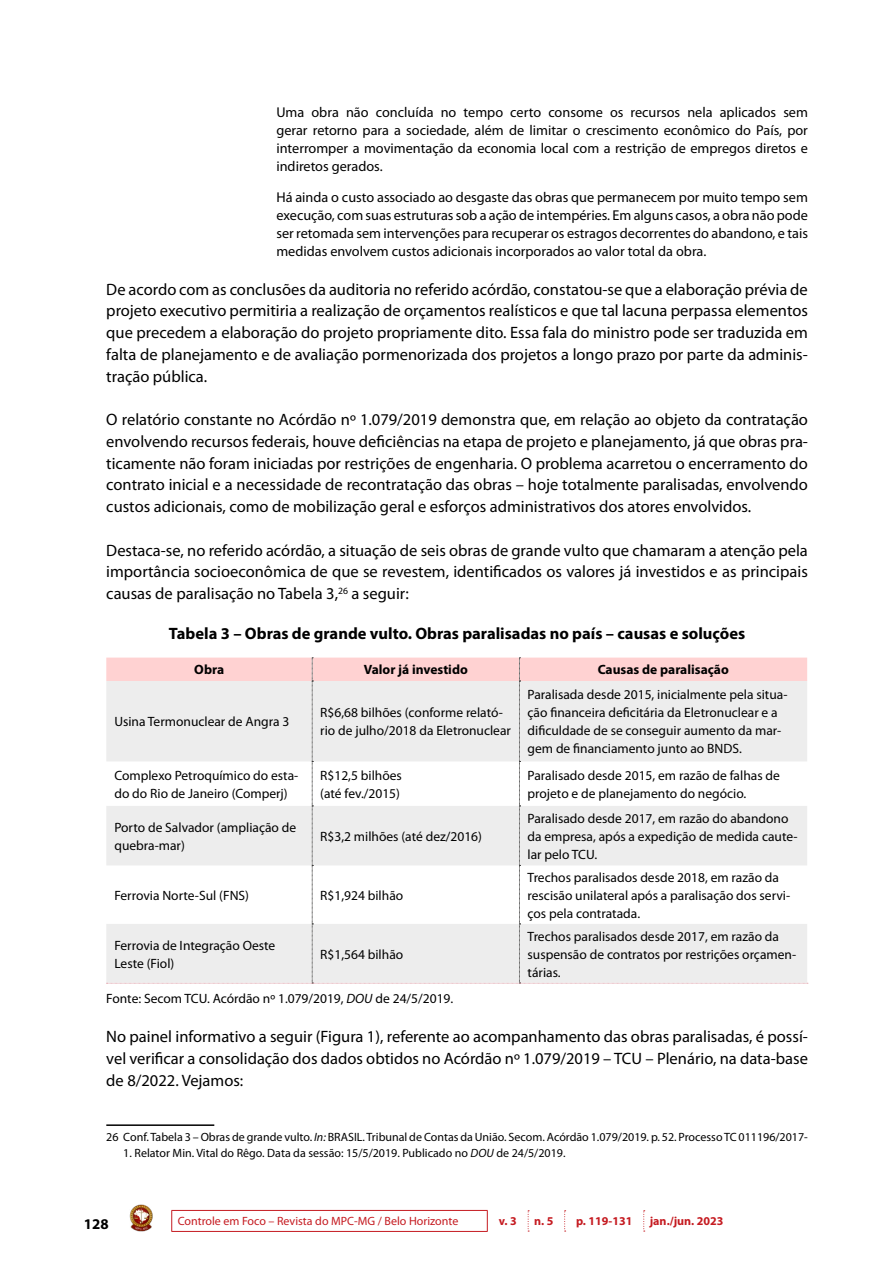
<style>
.page{position:relative;width:893px;height:1263px;background:#fff}
.page>*{position:absolute;margin:0;border:0;box-sizing:border-box;transform-origin:0 0}
.t1{font:16.5px/21.8px "Myriad Pro";color:#000;text-align:justify}
.t2{font:700 16.5px "Myriad Pro";color:#000}
.t3{font:700 14.85px "Myriad Pro";color:#000}
.t4{font:14.25px/18px "Myriad Pro";color:#000;text-align:justify}
.t5{font:13.5px/18px "Myriad Pro";color:#000}
.t6{font:700 13.5px "Myriad Pro";color:#000}
.t7{font:12px "Myriad Pro";color:#000}
.t8{font:12px "Myriad Pro";color:#c51b21}
.t9{font:700 12px "Myriad Pro";color:#c51b21}
.s1{font-style:italic}
</style>
<div class="page">
<hr style="left:171px;top:1210px;width:317px;height:1px;background:#c51b21">
<svg style="left:171px;top:1211px;width:1px;height:20px"></svg>
<svg style="left:487px;top:1211px;width:1px;height:20px"></svg>
<hr style="left:171px;top:1231px;width:317px;height:1px;background:#c51b21">
<svg style="left:528px;top:1210px;width:1px;height:22px"></svg>
<svg style="left:564px;top:1210px;width:2px;height:22px"></svg>
<svg style="left:643px;top:1210px;width:2px;height:22px"></svg>
<img style="left:129px;top:1204px;width:24px;height:27px">
<svg style="left:106px;top:657px;width:702px;height:327px"></svg>
<hr style="left:106px;top:1124px;width:108px;height:2px;background:#000">
<p class="t4" style="left:276px;top:103px;width:533px">Uma obra não concluída no tempo certo consome os recursos nela aplicados sem gerar retorno para a sociedade, além de limitar o crescimento econômico do País, por interromper a movimentação da economia local com a restrição de empregos diretos e indiretos gerados.</p>
<p class="t4" style="left:276px;top:188px;width:533px">Há ainda o custo associado ao desgaste das obras que permanecem por muito tempo sem execução, com suas estruturas sob a ação de intempéries. Em alguns casos, a obra não pode ser retomada sem intervenções para recuperar os estragos decorrentes do abandono, e tais medidas envolvem custos adicionais incorporados ao valor total da obra.</p>
<p class="t1" style="left:106px;top:278px;width:703px">De acordo com as conclusões da auditoria no referido acórdão, constatou-se que a elaboração prévia de projeto executivo permitiria a realização de orçamentos realísticos e que tal lacuna perpassa elementos que precedem a elaboração do projeto propriamente dito. Essa fala do ministro pode ser traduzida em falta de planejamento e de avaliação pormenorizada dos projetos a longo prazo por parte da adminis&shy;tração pública.</p>
<p class="t1" style="left:106px;top:408px;width:703px">O relatório constante no Acórdão nº 1.079/2019 demonstra que, em relação ao objeto da contratação envolvendo recursos federais, houve deficiências na etapa de projeto e planejamento, já que obras pra&shy;ticamente não foram iniciadas por restrições de engenharia. O problema acarretou o encerramento do contrato inicial e a necessidade de recontratação das obras – hoje totalmente paralisadas, envolvendo custos adicionais, como de mobilização geral e esforços administrativos dos atores envolvidos.</p>
<p class="t1" style="left:106px;top:539px;width:703px">Destaca-se, no referido acórdão, a situação de seis obras de grande vulto que chamaram a atenção pela importância socioeconômica de que se revestem, identificados os valores já investidos e as principais causas de paralisação no Tabela 3,<sup>26</sup> a seguir:</p>
<p class="t2" style="left:169px;top:622px;width:578px">Tabela 3 – Obras de grande vulto. Obras paralisadas no país – causas e soluções</p>
<p class="t6" style="left:194px;top:661px;width:31px">Obra</p>
<p class="t6" style="left:364px;top:661px;width:106px">Valor já investido</p>
<p class="t6" style="left:598px;top:661px;width:133px">Causas de paralisação</p>
<p class="t5" style="left:114px;top:712px;width:176px">Usina Termonuclear de Angra 3</p>
<p class="t5" style="left:320px;top:703px;width:192px">R$6,68 bilhões (conforme relató&shy;rio de julho/2018 da Eletronuclear</p>
<p class="t5" style="left:528px;top:685px;width:261px">Paralisada desde 2015, inicialmente pela situa&shy;ção financeira deficitária da Eletronuclear e a dificuldade de se conseguir aumento da mar&shy;gem de financiamento junto ao BNDS.</p>
<p class="t5" style="left:114px;top:766px;width:186px">Complexo Petroquímico do esta&shy;do do Rio de Janeiro (Comperj)</p>
<p class="t5" style="left:320px;top:766px;width:83px">R$12,5 bilhões (até fev./2015)</p>
<p class="t5" style="left:528px;top:766px;width:254px">Paralisado desde 2015, em razão de falhas de projeto e de planejamento do negócio.</p>
<p class="t5" style="left:114px;top:818px;width:183px">Porto de Salvador (ampliação de quebra-mar)</p>
<p class="t5" style="left:320px;top:827px;width:163px">R$3,2 milhões (até dez/2016)</p>
<p class="t5" style="left:528px;top:809px;width:272px">Paralisado desde 2017, em razão do abandono da empresa, após a expedição de medida caute&shy;lar pelo TCU.</p>
<p class="t5" style="left:114px;top:886px;width:136px">Ferrovia Norte-Sul (FNS)</p>
<p class="t5" style="left:320px;top:886px;width:84px">R$1,924 bilhão</p>
<p class="t5" style="left:114px;top:936px;width:162px">Ferrovia de Integração Oeste<br>Leste (Fiol)</p>
<p class="t5" style="left:320px;top:945px;width:84px">R$1,564 bilhão</p>
<p class="t5" style="left:528px;top:868px;width:264px">Trechos paralisados desde 2018, em razão da rescisão unilateral após a paralisação dos servi&shy;ços pela contratada.</p>
<p class="t5" style="left:528px;top:927px;width:270px">Trechos paralisados desde 2017, em razão da suspensão de contratos por restrições orçamen&shy;tárias.</p>
<p class="t5" style="left:106px;top:990px;width:349px">Fonte: Secom TCU. Acórdão nº 1.079/2019, <span class="s1">DOU</span> de 24/5/2019.</p>
<p class="t1" style="left:106px;top:1025px;width:703px">No painel informativo a seguir (Figura 1), referente ao acompanhamento das obras paralisadas, é possí&shy;vel verificar a consolidação dos dados obtidos no Acórdão nº 1.079/2019 – TCU – Plenário, na data-base de 8/2022. Vejamos:</p>
<p class="t7" style="left:106px;top:1129px;width:703px">26 Conf. Tabela 3 – Obras de grande vulto. <span class="s1">In:</span> BRASIL. Tribunal de Contas da União. Secom. Acórdão 1.079/2019. p. 52. Processo TC 011196/2017-</p>
<p class="t7" style="left:123px;top:1145px;width:444px">1. Relator Min. Vital do Rêgo. Data da sessão: 15/5/2019. Publicado no <span class="s1">DOU</span> de 24/5/2019.</p>
<p class="t3" style="left:84px;top:1214px;width:26px">128</p>
<p class="t8" style="left:178px;top:1214px;width:282px">Controle em Foco – Revista do MPC-MG / Belo Horizonte</p>
<p class="t9" style="left:499px;top:1213px;width:19px">v. 3</p>
<p class="t9" style="left:534px;top:1213px;width:21px">n. 5</p>
<p class="t9" style="left:576px;top:1213px;width:58px">p. 119-131</p>
<p class="t9" style="left:650px;top:1213px;width:75px">jan./jun. 2023</p>
</div>
